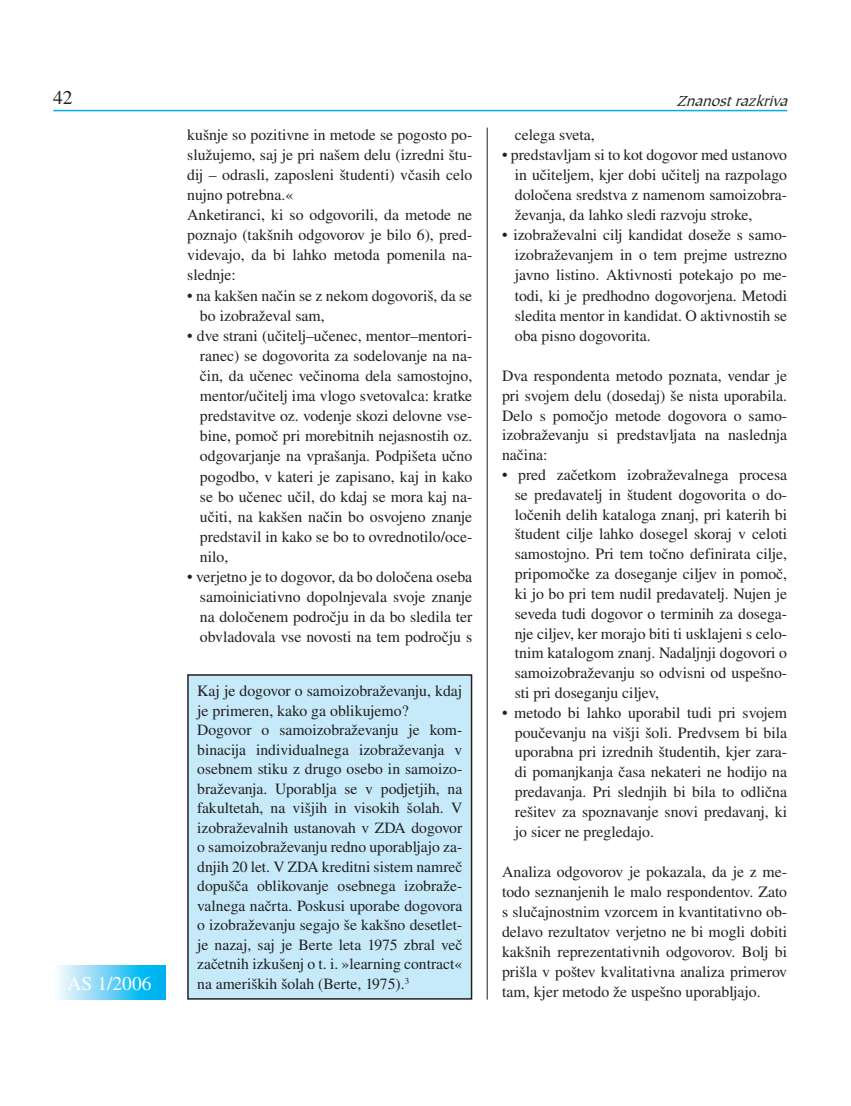
<style>
.page{position:relative;width:851px;height:1106px;background:#fff}
.page>*{position:absolute;margin:0;border:0;box-sizing:border-box;transform-origin:0 0}
.t1{font:19.5px "Nimbus Rom No 9 LEE";color:#fff}
.t2{font:19.5px "Nimbus Rom No 9 LEE";color:#231f20}
.t3{font:15.75px/20.1px "Nimbus Rom No 9 LEE";color:#231f20;text-align:justify}
.t4{font:15.6px/19.5px "Nimbus Rom No 9 LEE";color:#231f20;text-align:justify}
.t5{font:italic 15px "Tiepolo Itc TEE";color:#231f20}
.t6{font:9.15px "Nimbus Rom No 9 LEE";color:#231f20}
</style>
<div class="page">
<hr style="left:53px;top:110px;width:734px;height:1px;background:#00aeef">
<hr style="left:487px;top:128px;width:1px;height:871px;background:#231f20">
<div style="left:188px;top:675px;width:283px;height:323px;background:#c6eafa"></div>
<div style="left:187px;top:674px;width:285px;height:325px;border:2px solid #231f20"></div>
<svg style="left:58px;top:965px;width:108px;height:34px;background:#64d0f5"></svg>
<p class="t2" style="left:53px;top:86px;width:21px">42</p>
<p class="t5" style="left:676px;top:91px;width:117px">Znanostrazkriva</p>
<p class="t3" style="left:187px;top:125px;width:286px;text-align:left">kušnje so pozitivne in metode se pogosto po&shy;služujemo, saj je pri našem delu (izredni štu&shy;dij – odrasli, zaposleni študenti) včasih celo nujno potrebna.«<br>Anketiranci, ki so odgovorili, da metode ne poznajo (takšnih odgovorov je bilo 6), pred&shy;videvajo, da bi lahko metoda pomenila na&shy;slednje:</p>
<p class="t3" style="left:200px;top:285px;width:274px;text-indent:-13px">• na kakšen način se z nekom dogovoriš, da se bo izobraževal sam,</p>
<p class="t3" style="left:200px;top:326px;width:274px;text-indent:-13px">• dve strani (učitelj–učenec, mentor–mentori&shy;ranec) se dogovorita za sodelovanje na na&shy;čin, da učenec večinoma dela samostojno, mentor/učitelj ima vlogo svetovalca: kratke predstavitve oz. vodenje skozi delovne vse&shy;bine, pomoč pri morebitnih nejasnostih oz. odgovarjanje na vprašanja. Podpišeta učno pogodbo, v kateri je zapisano, kaj in kako se bo učenec učil, do kdaj se mora kaj na&shy;učiti, na kakšen način bo osvojeno znanje predstavil in kako se bo to ovrednotilo/oce&shy;nilo,</p>
<p class="t3" style="left:200px;top:567px;width:274px;text-indent:-13px">• verjetno je to dogovor, da bo določena oseba samoiniciativno dopolnjevala svoje znanje na določenem področju in da bo sledila ter obvladovala vse novosti na tem področju s</p>
<p class="t3" style="left:514px;top:125px;width:81px">celega sveta,</p>
<p class="t3" style="left:514px;top:145px;width:274px;text-indent:-13px">• predstavljam si to kot dogovor med ustanovo in učiteljem, kjer dobi učitelj na razpolago določena sredstva z namenom samoizobra&shy;ževanja, da lahko sledi razvoju stroke,</p>
<p class="t3" style="left:514px;top:225px;width:274px;text-indent:-13px">• izobraževalni cilj kandidat doseže s samo&shy;izobraževanjem in o tem prejme ustrezno javno listino. Aktivnosti potekajo po me&shy;todi, ki je predhodno dogovorjena. Metodi sledita mentor in kandidat. O aktivnostih se oba pisno dogovorita.</p>
<p class="t3" style="left:502px;top:366px;width:286px">Dva respondenta metodo poznata, vendar je pri svojem delu (dosedaj) še nista uporabila.<br>Delo s pomočjo metode dogovora o samo&shy;izobraževanju si predstavljata na naslednja načina:</p>
<p class="t3" style="left:514px;top:465px;width:274px;text-indent:-13px">• pred začetkom izobraževalnega procesa se predavatelj in študent dogovorita o do&shy;ločenih delih kataloga znanj, pri katerih bi študent cilje lahko dosegel skoraj v celoti samostojno. Pri tem točno definirata cilje, pripomočke za doseganje ciljev in pomoč, ki jo bo pri tem nudil predavatelj. Nujen je seveda tudi dogovor o terminih za dosega&shy;nje ciljev, ker morajo biti ti usklajeni s celo&shy;tnim katalogom znanj. Nadaljnji dogovori o samoizobraževanju so odvisni od uspešno&shy;sti pri doseganju ciljev,</p>
<p class="t3" style="left:514px;top:702px;width:274px;text-indent:-13px">• metodo bi lahko uporabil tudi pri svojem poučevanju na višji šoli. Predvsem bi bila uporabna pri izrednih študentih, kjer zara&shy;di pomanjkanja časa nekateri ne hodijo na predavanja. Pri slednjih bi bila to odlična rešitev za spoznavanje snovi predavanj, ki jo sicer ne pregledajo.</p>
<p class="t3" style="left:502px;top:861px;width:286px">Analiza odgovorov je pokazala, da je z me&shy;todo seznanjenih le malo respondentov. Zato s slučajnostnim vzorcem in kvantitativno ob&shy;delavo rezultatov verjetno ne bi mogli dobiti kakšnih reprezentativnih odgovorov. Bolj bi prišla v poštev kvalitativna analiza primerov tam, kjer metodo že uspešno uporabljajo.</p>
<p class="t3" style="left:197px;top:681px;width:266px;line-height:19.5px">Kaj je dogovor o samoizobraževanju, kdaj je primeren, kako ga oblikujemo?</p>
<p class="t4" style="left:197px;top:720px;width:266px">Dogovor o samoizobraževanju je kom&shy;binacija individualnega izobraževanja v osebnem stiku z drugo osebo in samoizo&shy;braževanja. Uporablja se v podjetjih, na fakultetah, na višjih in visokih šolah. V izobraževalnih ustanovah v ZDA dogovor o samoizobraževanju redno uporabljajo za&shy;dnjih 20 let. V ZDA kreditni sistem namreč dopušča oblikovanje osebnega izobraže&shy;valnega načrta. Poskusi uporabe dogovora o izobraževanju segajo še kakšno desetlet&shy;je nazaj, saj je Berte leta 1975 zbral več začetnih izkušenj o t. i. »learning contract« na ameriških šolah (Berte, 1975).</p>
<p class="t1" style="left:68px;top:972px;width:85px">AS 1/2006</p>
<p class="t6" style="left:404px;top:975px;width:6px">3</p>
</div>
